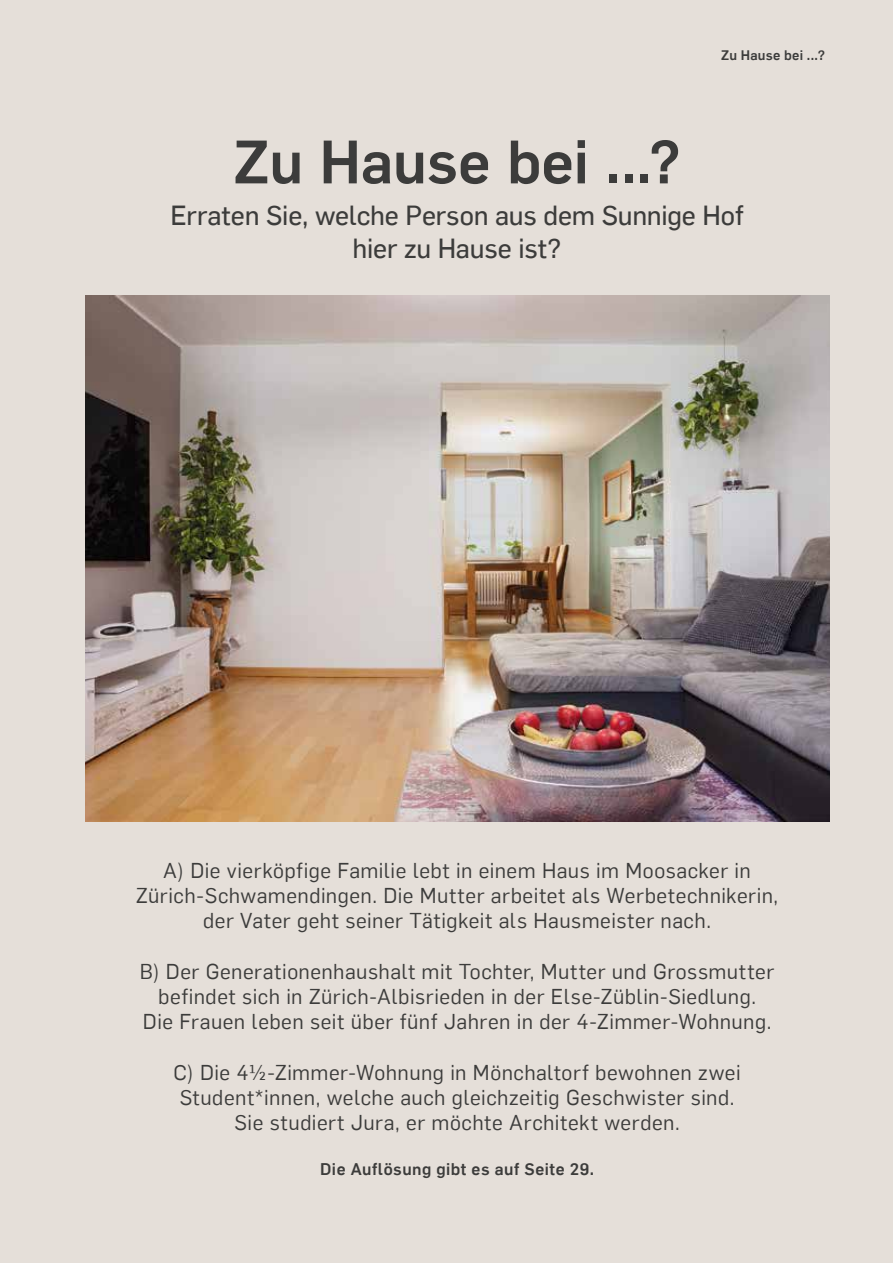
<style>
.page{position:relative;width:893px;height:1263px;background:#e5dfd9}
.page>*{position:absolute;margin:0;border:0;box-sizing:border-box;transform-origin:0 0}
.t1{font:500 60px "Flama";letter-spacing:-.005em;color:#3c3c3b}
.t2{font:27px/33px "Flama Basic";letter-spacing:-.01em;color:#3c3c3b;text-align:center}
.t3{font:21px/25.2px "Flama";letter-spacing:.02em;color:#3c3c3b;text-align:center}
.t4{font:500 16.5px "Flama";letter-spacing:.035em;color:#3c3c3b}
.t5{font:500 13.5px "Flama";letter-spacing:.02em;color:#3c3c3b}
</style>
<div class="page">
<img style="left:85px;top:296px;width:744px;height:526px">
<h1 class="t1" style="left:233px;top:119px;width:449px">Zu Hause bei ...?</h1>
<p class="t5" style="left:721px;top:45px;width:105px">Zu Hause bei ...?</p>
<p class="t2" style="left:171px;top:197px;width:575px">Erraten Sie, welche Person aus dem Sunnige Hof hier zu Hause ist?</p>
<p class="t3" style="left:136px;top:857px;width:644px">A) Die vierköpfige Familie lebt in einem Haus im Moosacker in<br>Zürich-Schwamendingen. Die Mutter arbeitet als Werbetechnikerin, der Vater geht seiner Tätigkeit als Hausmeister nach.</p>
<p class="t3" style="left:140px;top:957px;width:636px">B) Der Generationenhaushalt mit Tochter, Mutter und Grossmutter befindet sich in Zürich-Albisrieden in der Else-Züblin-Siedlung.<br>Die Frauen leben seit über fünf Jahren in der 4-Zimmer-Wohnung.</p>
<p class="t3" style="left:174px;top:1058px;width:569px">C) Die 4½-Zimmer-Wohnung in Mönchaltorf bewohnen zwei<br>Student*innen, welche auch gleichzeitig Geschwister sind.<br>Sie studiert Jura, er möchte Architekt werden.</p>
<p class="t4" style="left:320px;top:1157px;width:275px">Die Auflösung gibt es auf Seite 29.</p>
</div>
